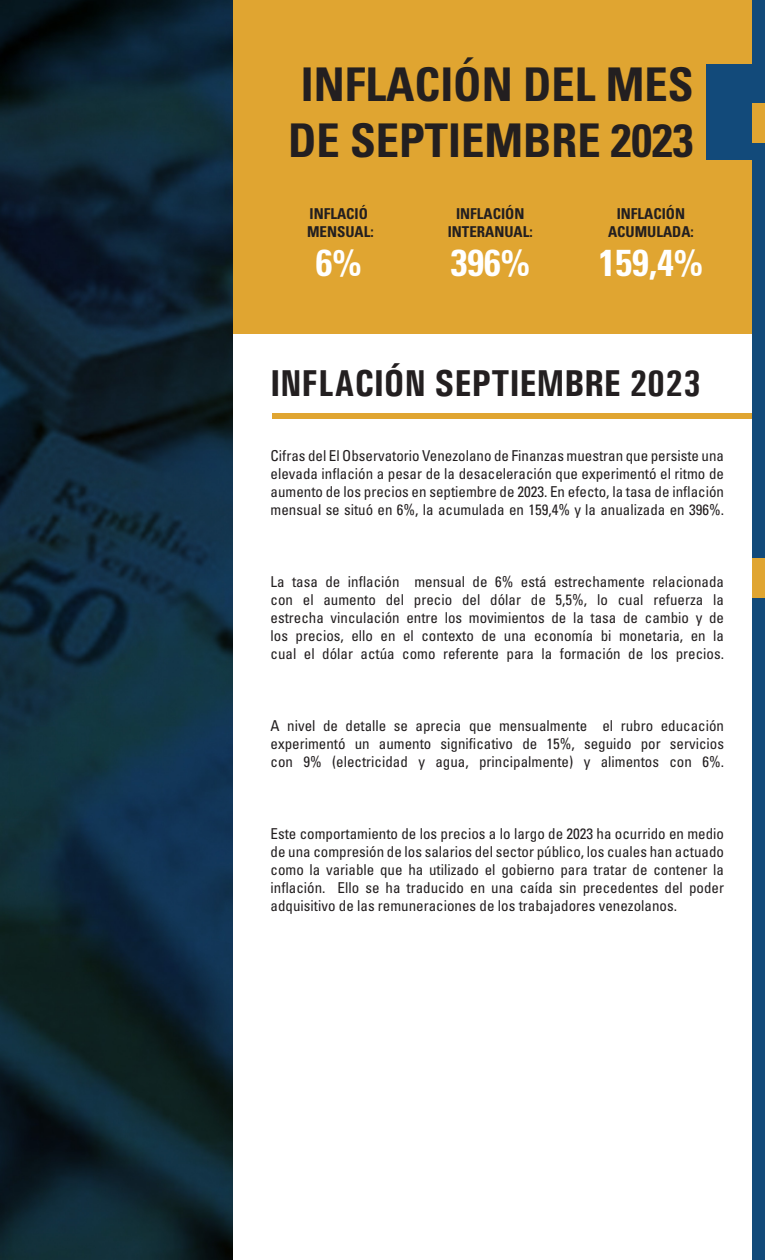
<style>
.page{position:relative;width:765px;height:1260px;background:#fff}
.page>*{position:absolute;margin:0;border:0;box-sizing:border-box;transform-origin:0 0}
.t1{font:700 condensed 46.5px/55.8px "Univers LT Std";color:#231f20}
.t2{font:700 37.5px "Univers Condensed";color:#231f20}
.t3{font:700 condensed 37.5px "Univers LT Std";color:#fff}
.t4{font:condensed 15px/18px "Univers LT Std";color:#231f20;text-align:justify}
.t5{font:700 condensed 15px "Univers LT Std";color:#231f20}
</style>
<div class="page">
<div style="left:199px;top:0;width:566px;height:333px;background:#e0a531"></div>
<img style="left:0;top:0;width:232px;height:1260px">
<div style="left:707px;top:64px;width:58px;height:96px;background:#124a7a"></div>
<div style="left:272px;top:414px;width:492px;height:5px;background:#e0a531"></div>
<div style="left:753px;top:0;width:12px;height:1259px;background:#124a7a"></div>
<div style="left:753px;top:103px;width:12px;height:39px;background:#e0a531"></div>
<div style="left:753px;top:558px;width:12px;height:40px;background:#e0a531"></div>
<p class="t1" style="left:288px;top:56px;width:407px">INFLACIÓN DEL MES<br>DE SEPTIEMBRE 2023</p>
<p class="t5" style="left:310px;top:204px;width:60px">INFLACIÓ</p>
<p class="t5" style="left:307px;top:222px;width:68px">MENSUAL:</p>
<p class="t3" style="left:316px;top:239px;width:47px">6%</p>
<p class="t5" style="left:456px;top:204px;width:70px">INFLACIÓN</p>
<p class="t5" style="left:448px;top:222px;width:87px">INTERANUAL:</p>
<p class="t3" style="left:451px;top:239px;width:81px">396%</p>
<p class="t5" style="left:617px;top:204px;width:70px">INFLACIÓN</p>
<p class="t5" style="left:608px;top:222px;width:87px">ACUMULADA:</p>
<p class="t3" style="left:599px;top:239px;width:106px">159,4%</p>
<p class="t2" style="left:271px;top:360px;width:432px">INFLACIÓN SEPTIEMBRE 2023</p>
<p class="t4" style="left:271px;top:446px;width:455px">Cifras del El Observatorio Venezolano de Finanzas muestran que persiste una elevada inflación a pesar de la desaceleración que experimentó el ritmo de aumento de los precios en septiembre de 2023. En efecto, la tasa de inflación mensual se situó en 6%, la acumulada en 159,4% y la anualizada en 396%.</p>
<p class="t4" style="left:271px;top:572px;width:455px">La tasa de inflación mensual de 6% está estrechamente relacionada con el aumento del precio del dólar de 5,5%, lo cual refuerza la estrecha vinculación entre los movimientos de la tasa de cambio y de los precios, ello en el contexto de una economía bi monetaria, en la cual el dólar actúa como referente para la formación de los precios.</p>
<p class="t4" style="left:271px;top:716px;width:455px">A nivel de detalle se aprecia que mensualmente el rubro educación experimentó un aumento significativo de 15%, seguido por servicios con 9% (electricidad y agua, principalmente) y alimentos con 6%.</p>
<p class="t4" style="left:271px;top:824px;width:455px">Este comportamiento de los precios a lo largo de 2023 ha ocurrido en medio de una compresión de los salarios del sector público, los cuales han actuado como la variable que ha utilizado el gobierno para tratar de contener la inflación. Ello se ha traducido en una caída sin precedentes del poder adquisitivo de las remuneraciones de los trabajadores venezolanos.</p>
</div>
